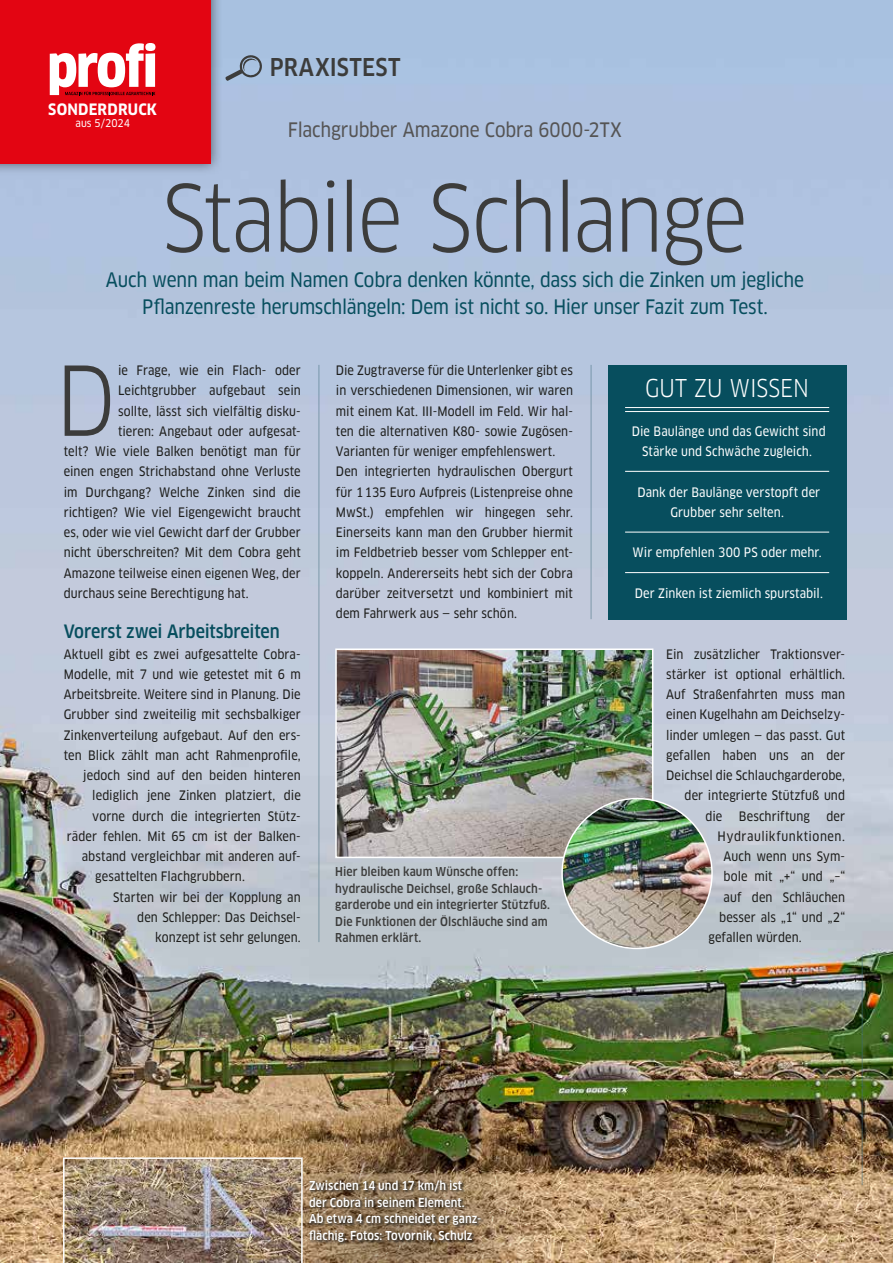
<style>
.page{position:relative;width:893px;height:1263px;background:#fff}
.page>*{position:absolute;margin:0;border:0;box-sizing:border-box;transform-origin:0 0}
.t1{font:condensed 93.75px "Clan OT";color:#3c3c3b}
.t2{font:condensed 90px "Clan OT";letter-spacing:-.035em;color:#3c3c3b}
.t3{font:condensed 24px "Clan OT";color:#fff}
.t4{font:500 condensed 24px "Clan OT";letter-spacing:.015em;color:#3c3c3b}
.t5{font:19.5px/27px "Clan OT Narrow News";letter-spacing:-.01em;color:#074e5e;text-align:center}
.t6{font:19.5px "Clan OT Narrow News";letter-spacing:-.005em;color:#555454}
.t7{font:500 condensed 18px "Clan OT";letter-spacing:-.01em;color:#074e5e}
.t8{font:700 condensed 15.3px "Clan OT";letter-spacing:.01em;color:#fff}
.t9{font:12.75px/20.2px "Clan OT Narrow News";letter-spacing:.005em;color:#1d1d1b}
.t10{font:12.75px/20.2px "Clan OT Narrow News";letter-spacing:.005em;color:#fff;text-align:center}
.t11{font:12.75px "Clan OT Narrow News";letter-spacing:.04em;color:#1d1d1b}
.t12{font:500 condensed 12px/16.5px "Clan OT";letter-spacing:.01em;color:#3c3c3b}
.t13{font:500 condensed 12px/16.5px "Clan OT";letter-spacing:.01em;color:#fff}
.t14{font:10.5px "Clan OT Narrow News";letter-spacing:.01em;color:#fff}
</style>
<div class="page">
<img style="left:0;top:0;width:893px;height:1263px">
<hr style="left:862px;top:955px;width:1px;height:230px;background:#3d6a7a">
<hr style="left:590px;top:365px;width:2px;height:254px;background:#3d6a7a">
<hr style="left:318px;top:365px;width:1px;height:577px;background:#3d6a7a">
<img style="left:240px;top:1080px;width:299px;height:183px">
<svg style="left:308px;top:1180px;width:176px;height:65px;background:#7c664d"></svg>
<img style="left:338px;top:651px;width:312px;height:204px">
<div style="left:335px;top:648px;width:318px;height:210px;border:2px solid #fff"></div>
<div style="left:608px;top:365px;width:238px;height:254px;background:#074e5e"></div>
<hr style="left:625px;top:407px;width:204px;height:1px;background:#fff">
<hr style="left:625px;top:411px;width:204px;height:1px;background:#fff">
<hr style="left:625px;top:471px;width:204px;height:1px;background:#fff">
<hr style="left:625px;top:532px;width:204px;height:1px;background:#fff">
<hr style="left:625px;top:572px;width:204px;height:1px;background:#fff">
<img style="left:63px;top:1157px;width:240px;height:106px">
<img style="left:562px;top:798px;width:150px;height:150px;border-radius:75px">
<div style="left:0;top:0;width:222px;height:175px;background:#1d1d1b;opacity:.6"></div>
<div style="left:0;top:0;width:211px;height:164px;background:#e30512"></div>
<svg style="left:50px;top:43px;width:105px;height:52px"></svg>
<svg style="left:225px;top:54px;width:38px;height:27px"></svg>
<h3 class="t4" style="left:270px;top:53px;width:132px">PRAXISTEST</h3>
<p class="t8" style="left:48px;top:101px;width:110px">SONDERDRUCK</p>
<p class="t14" style="left:75px;top:117px;width:56px">aus 5/2024</p>
<h3 class="t6" style="left:288px;top:118px;width:336px">Flachgrubber Amazone Cobra 6000-2TX</h3>
<h2 class="t2" style="left:162px;top:165px;width:587px">Stabile Schlange</h2>
<h3 class="t5" style="left:106px;top:267px;width:700px">Auch wenn man beim Namen Cobra denken könnte, dass sich die Zinken um jegliche<br>Pflanzenreste herumschlängeln: Dem ist nicht so. Hier unser Fazit zum Test.</h3>
<h1 class="t1" style="left:56px;top:346px;width:62px">D</h1>
<p class="t9" style="left:118px;top:360px;width:184px">ie Frage, wie ein Flach- oder</p>
<p class="t9" style="left:118px;top:381px;width:184px">Leichtgrubber aufgebaut sein</p>
<p class="t9" style="left:118px;top:401px;width:184px">sollte, lässt sich vielfältig disku-</p>
<p class="t9" style="left:118px;top:421px;width:184px">tieren: Angebaut oder aufgesat-</p>
<p class="t9" style="left:64px;top:441px;width:239px">telt? Wie viele Balken benötigt man für</p>
<p class="t9" style="left:64px;top:462px;width:238px">einen engen Strichabstand ohne Verluste</p>
<p class="t9" style="left:64px;top:482px;width:238px">im Durchgang? Welche Zinken sind die</p>
<p class="t9" style="left:64px;top:502px;width:239px">richtigen? Wie viel Eigengewicht braucht</p>
<p class="t9" style="left:64px;top:522px;width:238px">es, oder wie viel Gewicht darf der Grubber</p>
<p class="t9" style="left:64px;top:542px;width:238px">nicht überschreiten? Mit dem Cobra geht</p>
<p class="t9" style="left:64px;top:563px;width:239px">Amazone teilweise einen eigenen Weg, der</p>
<p class="t9" style="left:64px;top:583px;width:186px">durchaus seine Berechtigung hat.</p>
<h3 class="t7" style="left:64px;top:621px;width:217px">Vorerst zwei Arbeitsbreiten</h3>
<p class="t9" style="left:64px;top:644px;width:238px">Aktuell gibt es zwei aufgesattelte Cobra-</p>
<p class="t9" style="left:64px;top:664px;width:239px">Modelle, mit 7 und wie getestet mit 6 m</p>
<p class="t9" style="left:64px;top:684px;width:239px">Arbeitsbreite. Weitere sind in Planung. Die</p>
<p class="t9" style="left:64px;top:705px;width:238px">Grubber sind zweiteilig mit sechsbalkiger</p>
<p class="t9" style="left:64px;top:725px;width:239px">Zinkenverteilung aufgebaut. Auf den ers-</p>
<p class="t9" style="left:64px;top:745px;width:239px">ten Blick zählt man acht Rahmenprofile,</p>
<p class="t9" style="left:83px;top:765px;width:219px">jedoch sind auf den beiden hinteren</p>
<p class="t9" style="left:92px;top:786px;width:210px">lediglich jene Zinken platziert, die</p>
<p class="t9" style="left:92px;top:806px;width:208px">vorne durch die integrierten Stütz-</p>
<p class="t9" style="left:67px;top:826px;width:234px">räder fehlen. Mit 65 cm ist der Balken-</p>
<p class="t9" style="left:82px;top:846px;width:220px">abstand vergleichbar mit anderen auf-</p>
<p class="t9" style="left:95px;top:867px;width:151px">gesattelten Flachgrubbern.</p>
<p class="t9" style="left:113px;top:887px;width:189px">Starten wir bei der Kopplung an</p>
<p class="t9" style="left:137px;top:907px;width:165px">den Schlepper: Das Deichsel-</p>
<p class="t9" style="left:155px;top:927px;width:147px">konzept ist sehr gelungen.</p>
<p class="t9" style="left:336px;top:360px;width:239px">Die Zugtraverse für die Unterlenker gibt es in verschiedenen Dimensionen, wir waren mit einem Kat. III-Modell im Feld. Wir hal&shy;ten die alternativen K80- sowie Zugösen-Varianten für weniger empfehlenswert.<br>Den integrierten hydraulischen Obergurt für 1135 Euro Aufpreis (Listenpreise ohne MwSt.) empfehlen wir hingegen sehr.<br>Einerseits kann man den Grubber hiermit im Feldbetrieb besser vom Schlepper ent&shy;koppeln. Andererseits hebt sich der Cobra darüber zeitversetzt und kombiniert mit dem Fahrwerk aus — sehr schön.</p>
<p class="t12" style="left:335px;top:863px;width:216px">Hier bleiben kaum Wünsche offen: hydraulische Deichsel, große Schlauch&shy;garderobe und ein integrierter Stützfuß.<br>Die Funktionen der Ölschläuche sind am Rahmen erklärt.</p>
<h3 class="t3" style="left:645px;top:373px;width:165px">GUT ZU WISSEN</h3>
<p class="t10" style="left:632px;top:421px;width:195px">Die Baulänge und das Gewicht sind<br>Stärke und Schwäche zugleich.</p>
<p class="t10" style="left:637px;top:482px;width:184px">Dank der Baulänge verstopft der<br>Grubber sehr selten.</p>
<p class="t10" style="left:633px;top:542px;width:191px">Wir empfehlen 300 PS oder mehr.</p>
<p class="t10" style="left:635px;top:583px;width:190px">Der Zinken ist ziemlich spurstabil.</p>
<p class="t9" style="left:666px;top:644px;width:180px">Ein zusätzlicher Traktionsver-</p>
<p class="t9" style="left:666px;top:664px;width:180px">stärker ist optional erhältlich.</p>
<p class="t9" style="left:666px;top:684px;width:180px">Auf Straßenfahrten muss man</p>
<p class="t9" style="left:666px;top:705px;width:180px">einen Kugelhahn am Deichselzy-</p>
<p class="t9" style="left:666px;top:725px;width:180px">linder umlegen — das passt. Gut</p>
<p class="t9" style="left:666px;top:745px;width:180px">gefallen haben uns an der</p>
<p class="t9" style="left:666px;top:765px;width:180px">Deichsel die Schlauchgarderobe,</p>
<p class="t9" style="left:685px;top:786px;width:162px">der integrierte Stützfuß und</p>
<p class="t9" style="left:706px;top:806px;width:18px">die</p>
<p class="t9" style="left:739px;top:806px;width:73px">Beschriftung</p>
<p class="t9" style="left:826px;top:806px;width:20px">der</p>
<p class="t11" style="left:718px;top:829px;width:129px">Hydraulikfunktionen.</p>
<p class="t9" style="left:724px;top:846px;width:123px">Auch wenn uns Sym-</p>
<p class="t9" style="left:724px;top:867px;width:123px">bole mit „+“ und „–“</p>
<p class="t9" style="left:724px;top:887px;width:123px">auf den Schläuchen</p>
<p class="t9" style="left:719px;top:907px;width:128px">besser als „1“ und „2“</p>
<p class="t9" style="left:709px;top:927px;width:95px">gefallen würden.</p>
<p class="t13" style="left:309px;top:1178px;width:174px">Zwischen 14 und 17 km/h ist der Cobra in seinem Element.<br>Ab etwa 4 cm schneidet er ganz&shy;flächig. Fotos: Tovornik, Schulz</p>
</div>
